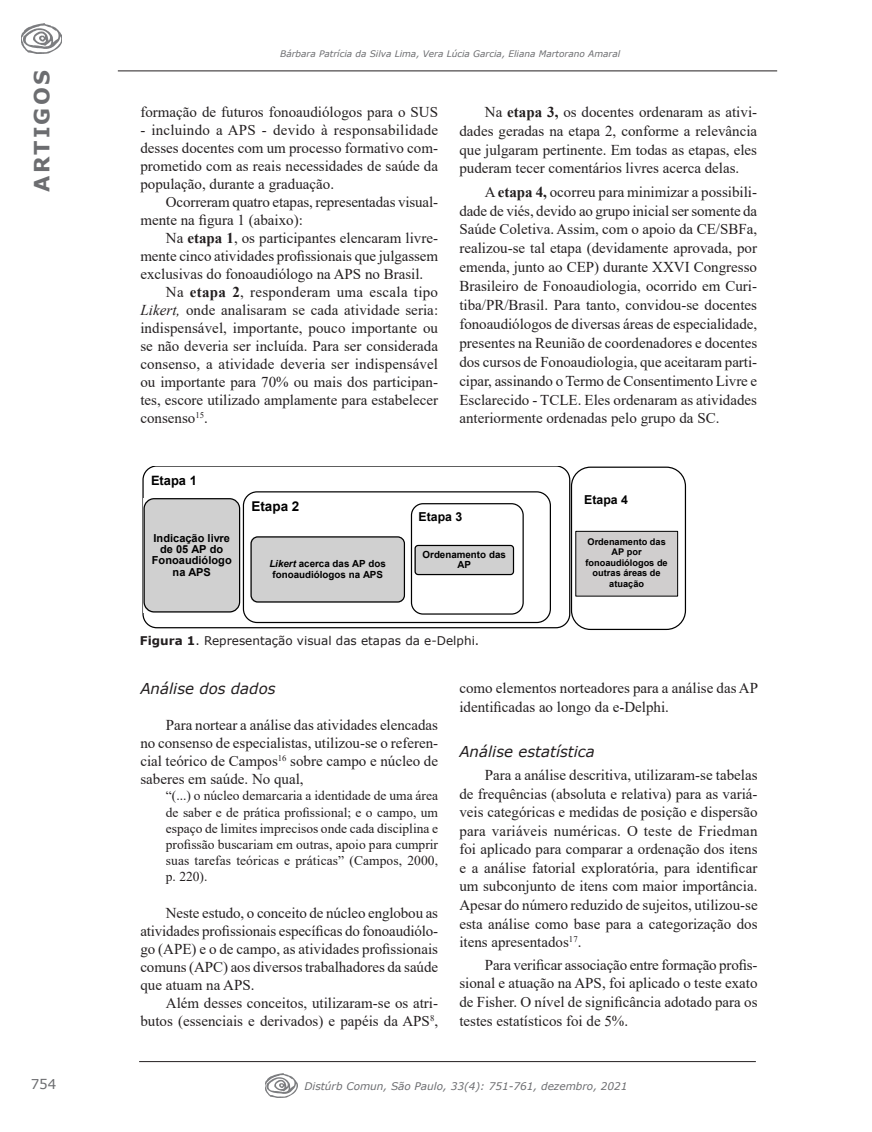
<style>
.page{position:relative;width:872px;height:1132px;background:#fff}
.page>*{position:absolute;margin:0;border:0;box-sizing:border-box;transform-origin:0 0}
.t1{font:700 21px "Verdana";letter-spacing:.1em;color:#6c6d70}
.Corpo_do_texto{font:15px/18px "Times New Roman";color:#231f20;text-align:justify}
.Sub_nivel_2{font:italic 15px "Verdana";color:#231f20}
.Recuo{font:13.5px/16.2px "Times New Roman";letter-spacing:.005em;color:#231f20;text-align:justify}
.t2{font:700 13.5px "Arial";color:#000}
.t3{font:13.5px "Verdana";color:#6c6d70}
.t4{font:700 12.9px "Arial";color:#000}
.t5{font:700 12.3px "Arial";color:#000}
.Tabelas_e_Gráficos{font:12px "Verdana";color:#231f20}
.t6{font:700 11.1px/11.4px "Arial";color:#000;text-align:center}
.t7{font:italic 10.5px "Verdana";color:#6c6d70}
.t8{font:700 9.75px/10.2px "Arial";color:#000;text-align:center}
.t9{font:700 9.15px/10.6px "Arial";color:#000;text-align:center}
.t10{font:italic 9px "Verdana";color:#6c6d70}
.s1{font-weight:700}
.s2{font-style:italic}
</style>
<div class="page">
<hr style="left:118px;top:70px;width:659px;height:1px;background:#231f20">
<img style="left:21px;top:24px;width:41px;height:29px">
<hr style="left:139px;top:1060px;width:617px;height:1px;background:#231f20">
<img style="left:265px;top:1073px;width:32px;height:23px">
<div style="left:142px;top:466px;width:428px;height:162px;border:1px solid #000;border-radius:14px"></div>
<div style="left:144px;top:498px;width:96px;height:114px;background:#d0d0d0"></div>
<div style="left:143px;top:498px;width:97px;height:114px;border:1px solid #000;border-radius:10px"></div>
<div style="left:243px;top:491px;width:308px;height:132px;border:1px solid #000;border-radius:14px"></div>
<div style="left:251px;top:537px;width:153px;height:65px;background:#d0d0d0"></div>
<div style="left:250px;top:536px;width:155px;height:66px;border:1px solid #000;border-radius:7px"></div>
<div style="left:411px;top:503px;width:113px;height:111px;border:1px solid #000;border-radius:12px"></div>
<div style="left:416px;top:546px;width:96px;height:27px;background:#d0d0d0"></div>
<div style="left:414px;top:544px;width:100px;height:31px;border:1px solid #000;border-radius:3px"></div>
<div style="left:571px;top:466px;width:115px;height:163px;border:1px solid #000;border-radius:19px"></div>
<div style="left:576px;top:531px;width:101px;height:65px;background:#d0cece"></div>
<div style="left:575px;top:531px;width:103px;height:65px;border:1px solid #000"></div>
<h1 class="t1" style="left:27px;top:191px;width:122px;rotate:-90deg">ARTIGOS</h1>
<p class="t10" style="left:280px;top:47px;width:341px">Bárbara Patrícia da Silva Lima, Vera Lúcia Garcia, Eliana Martorano Amaral</p>
<p class="Corpo_do_texto" style="left:140px;top:102px;width:299px">formação de futuros fonoaudiólogos para o SUS</p>
<p class="Corpo_do_texto" style="left:140px;top:120px;width:299px">- incluindo a APS - devido à responsabilidade desses docentes com um processo formativo com&shy;prometido com as reais necessidades de saúde da população, durante a graduação.</p>
<p class="Corpo_do_texto" style="left:140px;top:192px;width:299px;text-indent:26px">Ocorreram quatro etapas, representadas visual&shy;mente na figura 1 (abaixo):</p>
<p class="Corpo_do_texto" style="left:140px;top:228px;width:299px;text-indent:26px">Na <span class="s1">etapa 1</span>, os participantes elencaram livre&shy;mente cinco atividades profissionais que julgassem exclusivas do fonoaudiólogo na APS no Brasil.</p>
<p class="Corpo_do_texto" style="left:140px;top:283px;width:299px;text-indent:26px">Na <span class="s1">etapa 2</span>, responderam uma escala tipo <span class="s2">Likert,</span> onde analisaram se cada atividade seria: indispensável, importante, pouco importante ou se não deveria ser incluída. Para ser considerada consenso, a atividade deveria ser indispensável ou importante para 70% ou mais dos participan&shy;tes, escore utilizado amplamente para estabelecer consenso<sup>15</sup>.</p>
<p class="t4" style="left:151px;top:471px;width:47px">Etapa 1</p>
<p class="Corpo_do_texto" style="left:459px;top:102px;width:299px;line-height:18.9px;text-indent:26px">Na <span class="s1">etapa 3,</span> os docentes ordenaram as ativi&shy;dades geradas na etapa 2, conforme a relevância que julgaram pertinente. Em todas as etapas, eles puderam tecer comentários livres acerca delas.</p>
<p class="Corpo_do_texto" style="left:459px;top:182px;width:299px;line-height:18.9px;text-indent:26px">A <span class="s1">etapa 4,</span> ocorreu para minimizar a possibili&shy;dade de viés, devido ao grupo inicial ser somente da Saúde Coletiva. Assim, com o apoio da CE/SBFa, realizou-se tal etapa (devidamente aprovada, por emenda, junto ao CEP) durante XXVI Congresso Brasileiro de Fonoaudiologia, ocorrido em Curi&shy;tiba/PR/Brasil. Para tanto, convidou-se docentes fonoaudiólogos de diversas áreas de especialidade, presentes na Reunião de coordenadores e docentes dos cursos de Fonoaudiologia, que aceitaram parti&shy;cipar, assinando o Termo de Consentimento Livre e Esclarecido - TCLE. Eles ordenaram as atividades anteriormente ordenadas pelo grupo da SC.</p>
<p class="t6" style="left:152px;top:532px;width:81px">Indicação livre de 05 AP do<br>Fonoaudiólogo na APS</p>
<p class="t2" style="left:251px;top:496px;width:49px">Etapa 2</p>
<p class="t8" style="left:269px;top:558px;width:118px"><span class="s2">Likert</span> acerca das AP dos fonoaudiólogos na APS</p>
<p class="t5" style="left:418px;top:507px;width:45px">Etapa 3</p>
<p class="t8" style="left:422px;top:549px;width:85px">Ordenamento das<br>AP</p>
<p class="Tabelas_e_Gráficos" style="left:140px;top:632px;width:341px"><span class="s1">Figura 1</span>. Representação visual das etapas da e-Delphi.</p>
<p class="t5" style="left:584px;top:491px;width:45px">Etapa 4</p>
<p class="t9" style="left:585px;top:536px;width:84px">Ordenamento das<br>AP por fonoaudiólogos de outras áreas de atuação</p>
<p class="Sub_nivel_2" style="left:140px;top:678px;width:137px">Análise dos dados</p>
<p class="Corpo_do_texto" style="left:140px;top:715px;width:299px;text-indent:26px">Para nortear a análise das atividades elencadas no consenso de especialistas, utilizou-se o referen&shy;cial teórico de Campos<sup>16</sup> sobre campo e núcleo de saberes em saúde. No qual,</p>
<p class="Recuo" style="left:166px;top:787px;width:274px">“(...) o núcleo demarcaria a identidade de uma área de saber e de prática profissional; e o campo, um espaço de limites imprecisos onde cada disciplina e profissão buscariam em outras, apoio para cumprir suas tarefas teóricas e práticas” (Campos, 2000, p. 220).</p>
<p class="Corpo_do_texto" style="left:140px;top:902px;width:299px;text-indent:26px">Neste estudo, o conceito de núcleo englobou as atividades profissionais específicas do fonoaudiólo&shy;go (APE) e o de campo, as atividades profissionais comuns (APC) aos diversos trabalhadores da saúde que atuam na APS.</p>
<p class="Corpo_do_texto" style="left:140px;top:992px;width:299px;text-align:right">Além desses conceitos, utilizaram-se os atri&shy;butos (essenciais e derivados) e papéis da APS<sup>8</sup>,</p>
<p class="Corpo_do_texto" style="left:459px;top:678px;width:300px;line-height:18.6px">como elementos norteadores para a análise das AP identificadas ao longo da e-Delphi.</p>
<p class="Sub_nivel_2" style="left:459px;top:741px;width:137px">Análise estatística</p>
<p class="Corpo_do_texto" style="left:459px;top:765px;width:300px;line-height:18.6px;text-indent:26px">Para a análise descritiva, utilizaram-se tabelas de frequências (absoluta e relativa) para as variá&shy;veis categóricas e medidas de posição e dispersão para variáveis numéricas. O teste de Friedman foi aplicado para comparar a ordenação dos itens e a análise fatorial exploratória, para identificar um subconjunto de itens com maior importância.<br>Apesar do número reduzido de sujeitos, utilizou-se esta análise como base para a categorização dos itens apresentados<sup>17</sup>.</p>
<p class="Corpo_do_texto" style="left:459px;top:954px;width:300px;line-height:18.6px;text-indent:26px">Para verificar associação entre formação profis&shy;sional e atuação na APS, foi aplicado o teste exato de Fisher. O nível de significância adotado para os testes estatísticos foi de 5%.</p>
<p class="t3" style="left:31px;top:1074px;width:27px">754</p>
<p class="t7" style="left:304px;top:1078px;width:325px">Distúrb Comun, São Paulo, 33(4): 751-761, dezembro, 2021</p>
</div>
